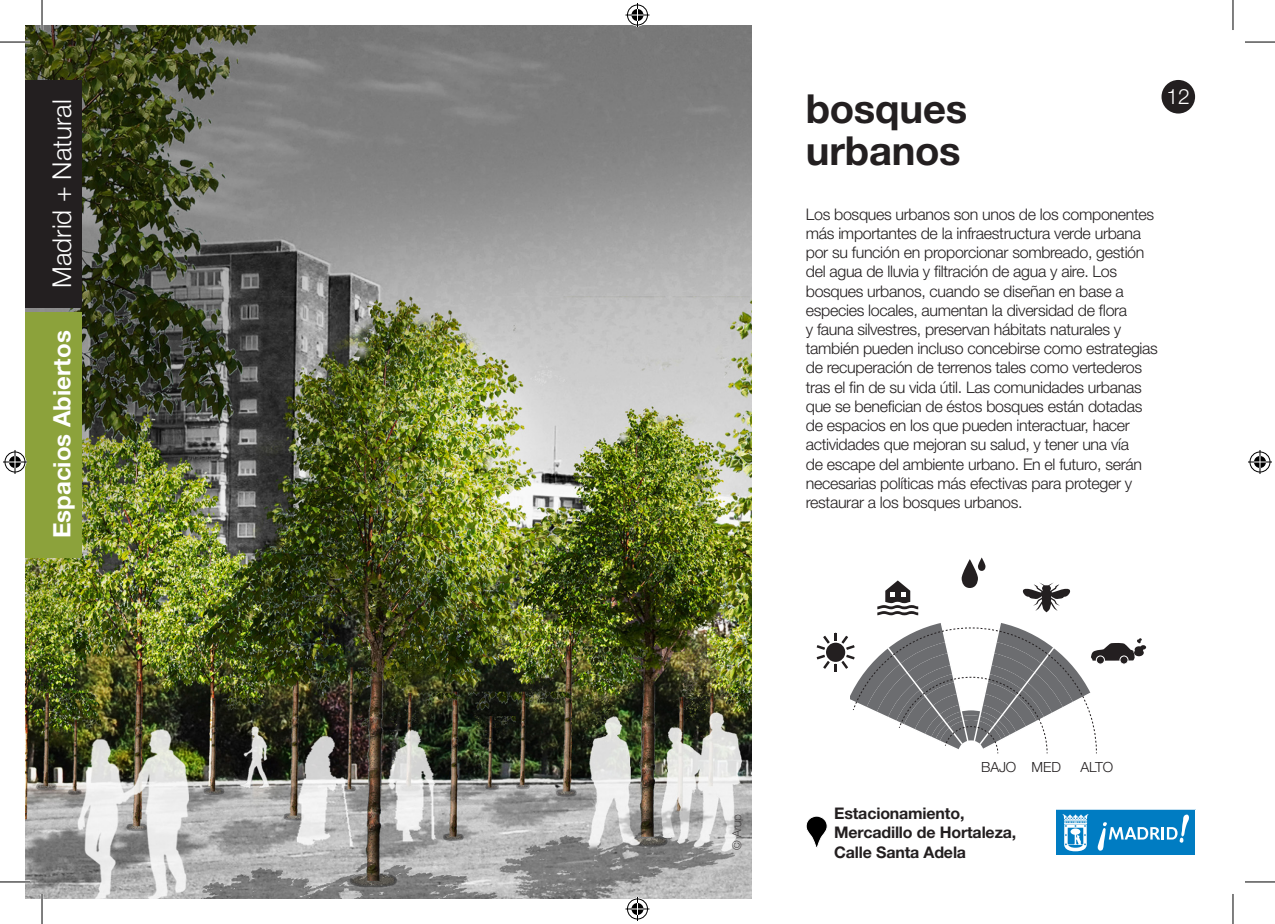
<style>
.page{position:relative;width:1275px;height:924px;background:#fff}
.page>*{position:absolute;margin:0;border:0;box-sizing:border-box;transform-origin:0 0}
.t1{font:700 40px/42px "Helvetica Neue LT Std";letter-spacing:-.005em;color:#231f20}
.t2{font:300 26px "Helvetica Neue LT Std";color:#fff}
.t3{font:700 24px "Helvetica Neue LT Std";color:#fff}
.Paragraph_Style_2{font:300 21.2px "Helvetica Neue LT Std";color:#fff}
.Paragraph_Style_1{font:300 16px/19.2px "Helvetica Neue LT Std";letter-spacing:-.02em;color:#231f20}
.Paragraph_Style_1-2{font:700 16px/19.2px "Helvetica Neue LT Std";letter-spacing:-.01em;color:#231f20}
.Paragraph_Style_1-3{font:300 14px "Helvetica Neue LT Std";letter-spacing:-.01em;color:#231f20}
.t4{font:300 13.6px "Helvetica Neue LT Std";color:#231f20}
.t5{font:100 12px "Helvetica Neue LT Std";color:#231f20}
</style>
<div class="page">
<div style="left:1161px;top:80px;width:34px;height:33px;background:#231f20;border-radius:50%"></div>
<svg style="left:816px;top:557px;width:330px;height:197px"></svg>
<div style="left:1096px;top:655px;width:8px;height:8px;background:#231f20;border-radius:50%"></div>
<div style="left:1096px;top:655px;width:8px;height:9px;border:1px solid #fff;border-radius:50%"></div>
<div style="left:1120px;top:655px;width:8px;height:8px;background:#231f20;border-radius:50%"></div>
<div style="left:1119px;top:655px;width:9px;height:9px;border:1px solid #fff;border-radius:50%"></div>
<svg style="left:1056px;top:809px;width:139px;height:44px;background:#3396ce"></svg>
<img style="left:25px;top:25px;width:726px;height:873px">
<svg style="left:806px;top:816px;width:21px;height:32px"></svg>
<div style="left:25px;top:311px;width:57px;height:246px;background:#8ca23b"></div>
<div style="left:25px;top:80px;width:57px;height:227px;background:#231f20"></div>
<hr style="left:0;top:41px;width:30px;height:2px;background:#fff">
<hr style="left:0;top:880px;width:30px;height:2px;background:#fff">
<hr style="left:41px;top:0;width:2px;height:30px;background:#fff">
<hr style="left:41px;top:893px;width:2px;height:30px;background:#fff">
<hr style="left:0;top:42px;width:30px;height:1px;background:#000">
<hr style="left:1245px;top:42px;width:30px;height:1px;background:#000">
<hr style="left:0;top:881px;width:30px;height:1px;background:#000">
<hr style="left:1245px;top:881px;width:30px;height:1px;background:#000">
<hr style="left:42px;top:0;width:1px;height:30px;background:#000">
<hr style="left:42px;top:893px;width:1px;height:30px;background:#000">
<hr style="left:1232px;top:0;width:1px;height:30px;background:#000">
<hr style="left:1232px;top:893px;width:1px;height:30px;background:#000">
<svg style="left:625px;top:3px;width:24px;height:24px"></svg>
<svg style="left:625px;top:896px;width:24px;height:24px"></svg>
<svg style="left:3px;top:450px;width:24px;height:24px"></svg>
<svg style="left:1248px;top:450px;width:24px;height:24px"></svg>
<h2 class="t2" style="left:46px;top:240px;width:145px;rotate:-90deg">Madrid Alive!</h2>
<h2 class="t2" style="left:46px;top:287px;width:190px;rotate:-90deg">Madrid + Natural</h2>
<h3 class="t3" style="left:47px;top:538px;width:209px;rotate:-90deg">Espacios Abiertos</h3>
<p class="t1" style="left:806px;top:87px;width:163px">bosques urbanos</p>
<p class="Paragraph_Style_2" style="left:1166px;top:84px;width:25px">12</p>
<p class="Paragraph_Style_1" style="left:806px;top:204px;width:353px">Los bosques urbanos son unos de los componentes más importantes de la infraestructura verde urbana por su función en proporcionar sombreado, gestión del agua de lluvia y filtración de agua y aire. Los bosques urbanos, cuando se diseñan en base a especies locales, aumentan la diversidad de flora<br>y fauna silvestres, preservan hábitats naturales y también pueden incluso concebirse como estrategias de recuperación de terrenos tales como vertederos tras el fin de su vida útil. Las comunidades urbanas que se benefician de éstos bosques están dotadas de espacios en los que pueden interactuar, hacer actividades que mejoran su salud, y tener una vía<br>de escape del ambiente urbano. En el futuro, serán necesarias políticas más efectivas para proteger y restaurar a los bosques urbanos.</p>
<p class="Paragraph_Style_1-3" style="left:981px;top:758px;width:37px">BAJO</p>
<p class="Paragraph_Style_1-3" style="left:1031px;top:758px;width:31px">MED</p>
<p class="Paragraph_Style_1-3" style="left:1080px;top:758px;width:34px">ALTO</p>
<p class="t4" style="left:984px;top:758px;width:31px">LOW</p>
<p class="t4" style="left:1032px;top:758px;width:30px">MED</p>
<p class="t4" style="left:1078px;top:758px;width:34px">HIGH</p>
<p class="t5" style="left:730px;top:850px;width:38px;rotate:-90deg">© Arup</p>
<p class="Paragraph_Style_1-2" style="left:834px;top:803px;width:184px">Estacionamiento,<br>Mercadillo de Hortaleza,<br>Calle Santa Adela</p>
</div>
